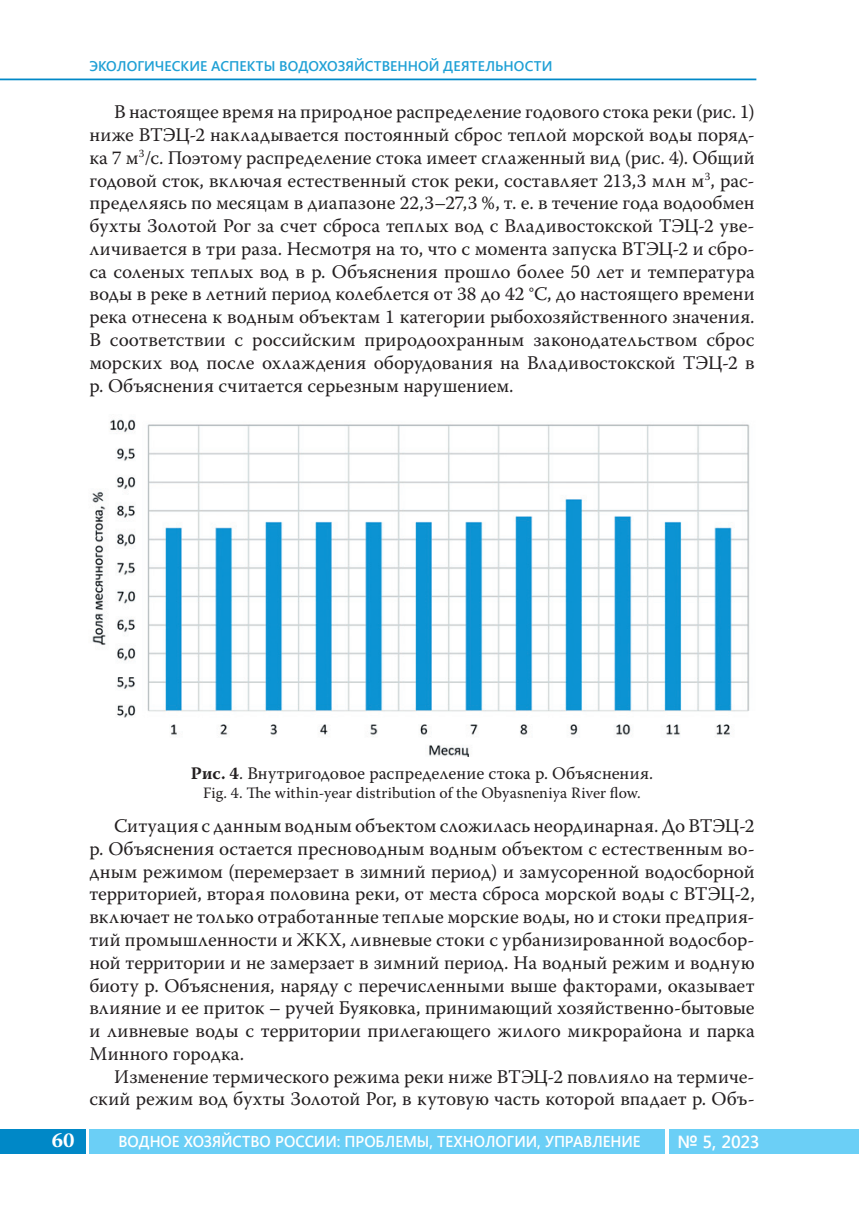
<style>
.page{position:relative;width:859px;height:1206px;background:#fff}
.page>*{position:absolute;margin:0;border:0;box-sizing:border-box;transform-origin:0 0}
.t1{font:700 21px "Warnock Pro";color:#fff}
.t2{font:19.25px/22.8px "Warnock Pro";color:#231f20;text-align:justify}
.t3{font:17.5px "Warnock Pro";letter-spacing:.005em;color:#231f20}
.t4{font:600 17.5px "Segoe UI";color:#fff}
.t5{font:15.75px "Warnock Pro";letter-spacing:.01em;color:#231f20}
.t6{font:600 15.75px "Segoe UI";letter-spacing:-.005em;color:#fff;scale:.95 1}
.t7{font:600 14px "Segoe UI";color:#1fa0d5}
.s1{font-weight:700}
</style>
<div class="page">
<div style="left:89px;top:1128px;width:576px;height:25px;background:#6bcff6"></div>
<div style="left:0;top:1128px;width:86px;height:25px;background:#0088c7"></div>
<div style="left:669px;top:1128px;width:189px;height:25px;background:#6bcff6"></div>
<hr style="left:0;top:79px;width:756px;height:1px;background:#0088c7">
<img style="left:92px;top:419px;width:658px;height:337px">
<p class="t7" style="left:89px;top:56px;width:464px">ЭКОЛОГИЧЕСКИЕ АСПЕКТЫ ВОДОХОЗЯЙСТВЕННОЙ ДЕЯТЕЛЬНОСТИ</p>
<p class="t2" style="left:89px;top:102px;width:666px;text-indent:25px">В настоящее время на природное распределение годового стока реки (рис. 1) ниже ВТЭЦ-2 накладывается постоянный сброс теплой морской воды поряд&shy;ка 7 м<sup>3</sup>/с. Поэтому распределение стока имеет сглаженный вид (рис. 4). Общий годовой сток, включая естественный сток реки, составляет 213,3 млн м<sup>3</sup>, рас&shy;пределяясь по месяцам в диапазоне 22,3–27,3 %, т. е. в течение года водообмен бухты Золотой Рог за счет сброса теплых вод с Владивостокской ТЭЦ-2 уве&shy;личивается в три раза. Несмотря на то, что с момента запуска ВТЭЦ-2 и сбро&shy;са соленых теплых вод в р. Объяснения прошло более 50 лет и температура воды в реке в летний период колеблется от 38 до 42 °С, до настоящего времени река отнесена к водным объектам 1 категории рыбохозяйственного значения.<br>В соответствии с российским природоохранным законодательством сброс морских вод после охлаждения оборудования на Владивостокской ТЭЦ-2 в р. Объяснения считается серьезным нарушением.</p>
<p class="t3" style="left:191px;top:766px;width:463px"><span class="s1">Рис. 4</span>. Внутригодовое распределение стока р. Объяснения.</p>
<p class="t5" style="left:203px;top:786px;width:439px">Fig. 4. The within-year distribution of the Obyasneniya River flow.</p>
<p class="t2" style="left:114px;top:816px;width:641px">Ситуация с данным водным объектом сложилась неординарная. До ВТЭЦ-2</p>
<p class="t2" style="left:89px;top:839px;width:666px">р. Объяснения остается пресноводным водным объектом с естественным во-</p>
<p class="t2" style="left:89px;top:861px;width:666px">дным режимом (перемерзает в зимний период) и замусоренной водосборной</p>
<p class="t2" style="left:89px;top:884px;width:666px">территорией, вторая половина реки, от места сброса морской воды с ВТЭЦ-2,</p>
<p class="t2" style="left:89px;top:907px;width:666px">включает не только отработанные теплые морские воды, но и стоки предприя-</p>
<p class="t2" style="left:89px;top:930px;width:666px">тий промышленности и ЖКХ, ливневые стоки с урбанизированной водосбор-</p>
<p class="t2" style="left:89px;top:952px;width:666px">ной территории и не замерзает в зимний период. На водный режим и водную</p>
<p class="t2" style="left:89px;top:975px;width:666px">биоту р. Объяснения, наряду с перечисленными выше факторами, оказывает</p>
<p class="t2" style="left:89px;top:998px;width:666px">влияние и ее приток – ручей Буяковка, принимающий хозяйственно-бытовые</p>
<p class="t2" style="left:89px;top:1021px;width:666px">и ливневые воды с территории прилегающего жилого микрорайона и парка</p>
<p class="t2" style="left:89px;top:1043px;width:156px">Минного городка.</p>
<p class="t2" style="left:114px;top:1066px;width:641px">Изменение термического режима реки ниже ВТЭЦ-2 повлияло на термиче-</p>
<p class="t2" style="left:89px;top:1089px;width:666px">ский режим вод бухты Золотой Рог, в кутовую часть которой впадает р. Объ-</p>
<p class="t1" style="left:52px;top:1132px;width:24px">60</p>
<p class="t6" style="left:118px;top:1129px;width:551px">ВОДНОЕ ХОЗЯЙСТВО РОССИИ: ПРОБЛЕМЫ, ТЕХНОЛОГИИ, УПРАВЛЕНИЕ</p>
<p class="t4" style="left:677px;top:1128px;width:84px">№ 5, 2023</p>
</div>
